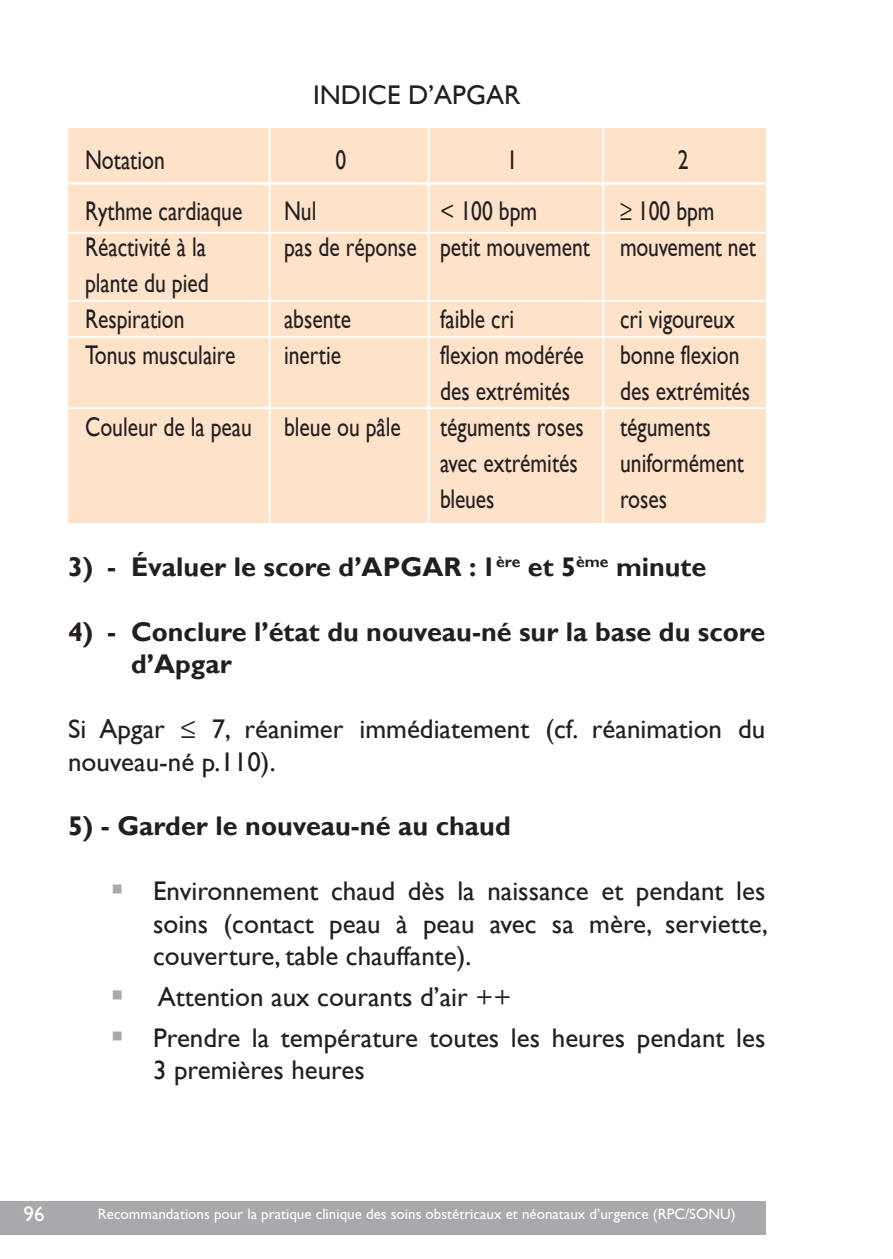
<style>
.page{position:relative;width:893px;height:1259px;background:#fff}
.page>*{position:absolute;margin:0;border:0;box-sizing:border-box;transform-origin:0 0}
.t1{font:27px/36px "Gill Sans";color:#231f20;scale:.8 1}
.t2{font:27px/32.4px "Gill Sans";color:#231f20}
.t3{font:700 27px/32.4px "Gill Sans";color:#231f20}
.t4{font:21px "Gill Sans";color:#fff}
.t5{font:15px "Gill Sans";color:#fff}
</style>
<div class="page">
<div style="left:0;top:1201px;width:765px;height:33px;background:#a8a9ad"></div>
<div style="left:68px;top:128px;width:697px;height:395px;background:#fee2c9"></div>
<hr style="left:68px;top:182px;width:697px;height:3px;background:#fff">
<hr style="left:68px;top:232px;width:697px;height:2px;background:#fff">
<hr style="left:68px;top:300px;width:697px;height:2px;background:#fff">
<hr style="left:68px;top:336px;width:697px;height:2px;background:#fff">
<hr style="left:68px;top:407px;width:697px;height:2px;background:#fff">
<hr style="left:269px;top:128px;width:1px;height:395px;background:#fff">
<hr style="left:428px;top:128px;width:2px;height:395px;background:#fff">
<hr style="left:602px;top:128px;width:2px;height:395px;background:#fff">
<p class="t2" style="left:313px;top:78px;width:192px">INDICE D’APGAR</p>
<p class="t1" style="left:85px;top:141px;width:101px">Notation</p>
<p class="t1" style="left:336px;top:141px;width:15px">0</p>
<p class="t1" style="left:507px;top:141px;width:15px">1</p>
<p class="t1" style="left:678px;top:141px;width:15px">2</p>
<p class="t1" style="left:85px;top:192px;width:198px">Rythme cardiaque</p>
<p class="t1" style="left:284px;top:192px;width:42px">Nul</p>
<p class="t1" style="left:440px;top:192px;width:123px">&lt; 100 bpm</p>
<p class="t1" style="left:620px;top:192px;width:120px">≥ 100 bpm</p>
<p class="t1" style="left:85px;top:228px;width:153px">Réactivité à la</p>
<p class="t1" style="left:284px;top:228px;width:591px">pas de réponse petit mouvement mouvement net</p>
<p class="t1" style="left:85px;top:264px;width:156px">plante du pied<br>Respiration</p>
<p class="t1" style="left:284px;top:300px;width:85px">absente</p>
<p class="t1" style="left:440px;top:300px;width:94px">faible cri</p>
<p class="t1" style="left:620px;top:300px;width:145px">cri vigoureux</p>
<p class="t1" style="left:85px;top:336px;width:190px">Tonus musculaire</p>
<p class="t1" style="left:284px;top:336px;width:73px">inertie</p>
<p class="t1" style="left:440px;top:336px;width:181px">flexion modérée</p>
<p class="t1" style="left:620px;top:336px;width:151px">bonne flexion</p>
<p class="t1" style="left:440px;top:372px;width:164px">des extrémités</p>
<p class="t1" style="left:620px;top:372px;width:164px">des extrémités</p>
<p class="t1" style="left:85px;top:408px;width:396px">Couleur de la peau bleue ou pâle</p>
<p class="t1" style="left:440px;top:408px;width:181px">téguments roses</p>
<p class="t1" style="left:620px;top:408px;width:115px">téguments</p>
<p class="t1" style="left:440px;top:444px;width:174px">avec extrémités</p>
<p class="t1" style="left:620px;top:444px;width:156px">uniformément</p>
<p class="t1" style="left:440px;top:480px;width:69px">bleues</p>
<p class="t1" style="left:620px;top:480px;width:60px">roses</p>
<p class="t3" style="left:68px;top:550px;width:640px">3) - Évaluer le score d’APGAR : 1<sup>ère</sup> et 5<sup>ème</sup> minute</p>
<p class="t3" style="left:131px;top:615px;width:636px;text-indent:-63px">4) - Conclure l’état du nouveau-né sur la base du score d’Apgar</p>
<p class="t2" style="left:68px;top:712px;width:699px">Si Apgar ≤ 7, réanimer immédiatement (cf. réanimation du nouveau-né p.110).</p>
<p class="t3" style="left:68px;top:809px;width:444px">5) - Garder le nouveau-né au chaud</p>
<p class="t2" style="left:153px;top:874px;width:616px;text-align:justify">Environnement chaud dès la naissance et pendant les soins (contact peau à peau avec sa mère, serviette, couverture, table chauffante).</p>
<p class="t2" style="left:153px;top:976px;width:614px;line-height:40.8px">Attention aux courants d’air ++<br>Prendre la température toutes les heures pendant les</p>
<p class="t2" style="left:153px;top:1053px;width:213px">3 premières heures</p>
<p class="t4" style="left:24px;top:1202px;width:22px">96</p>
<p class="t5" style="left:98px;top:1205px;width:639px">Recommandations pour la pratique clinique des soins obstétricaux et néonataux d’urgence (RPC/SONU)</p>
</div>
